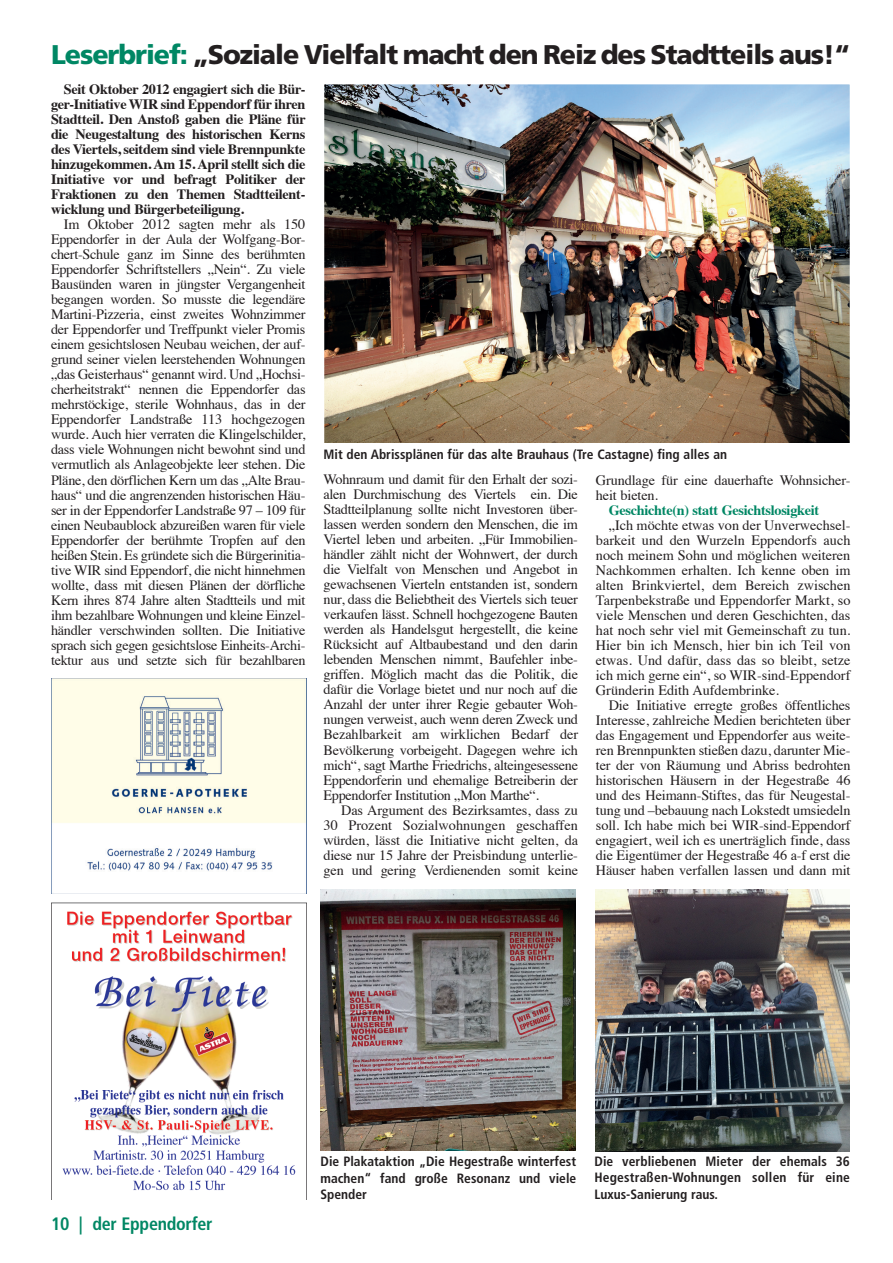
<style>
.page{position:relative;width:893px;height:1263px;background:#fff}
.page>*{position:absolute;margin:0;border:0;box-sizing:border-box;transform-origin:0 0}
.t1{font:900 27px "Frutiger";letter-spacing:-.04em;color:#231f20}
.t2{font:700 condensed 18px "Frutiger";letter-spacing:-.015em;color:#008764}
.t3{font:14.25px/15px "Times";letter-spacing:-.01em;color:#231f20;text-align:justify}
.t4{font:700 14.25px/15px "Times";letter-spacing:-.02em;color:#231f20;text-align:justify}
.t5{font:700 14.25px "Times";letter-spacing:-.02em;color:#008764}
.t6{font:700 condensed 13.5px/16.2px "Frutiger";color:#231f20;text-align:justify}
.s1{color:#008764}
</style>
<div class="page">
<img style="left:51px;top:903px;width:255px;height:296px">
<img style="left:51px;top:679px;width:255px;height:214px">
<img style="left:326px;top:86px;width:522px;height:356px">
<div style="left:323px;top:83px;width:528px;height:382px;border:2px solid #fff"></div>
<img style="left:595px;top:889px;width:255px;height:263px">
<img style="left:321px;top:889px;width:254px;height:262px">
<h1 class="t1" style="left:51px;top:38px;width:801px"><span class="s1">Leserbrief:</span> „Soziale Vielfalt macht den Reiz des Stadtteils aus!“</h1>
<p class="t4" style="left:51px;top:80px;width:256px;text-indent:13px">Seit Oktober 2012 engagiert sich die Bür&shy;ger-Initiative WIR sind Eppendorf für ihren Stadtteil. Den Anstoß gaben die Pläne für die Neugestaltung des historischen Kerns des Viertels, seitdem sind viele Brennpunkte hinzugekommen. Am 15. April stellt sich die Initiative vor und befragt Politiker der Fraktionen zu den Themen Stadtteilent&shy;wicklung und Bürgerbeteiligung.</p>
<p class="t3" style="left:51px;top:216px;width:256px;text-indent:13px">Im Oktober 2012 sagten mehr als 150<br>Eppendorfer in der Aula der Wolfgang-Bor&shy;chert-Schule ganz im Sinne des berühmten Eppendorfer Schriftstellers „Nein“. Zu viele Bausünden waren in jüngster Vergangenheit begangen worden. So musste die legendäre Martini-Pizzeria, einst zweites Wohnzimmer der Eppendorfer und Treffpunkt vieler Promis einem gesichtslosen Neubau weichen, der auf&shy;grund seiner vielen leerstehenden Wohnungen „das Geisterhaus“ genannt wird. Und „Hochsi&shy;cherheitstrakt“ nennen die Eppendorfer das mehrstöckige, sterile Wohnhaus, das in der Eppendorfer Landstraße 113 hochgezogen wurde. Auch hier verraten die Klingelschilder, dass viele Wohnungen nicht bewohnt sind und vermutlich als Anlageobjekte leer stehen. Die Pläne, den dörflichen Kern um das „Alte Brau&shy;haus“ und die angrenzenden historischen Häu&shy;ser in der Eppendorfer Landstraße 97 – 109 für einen Neubaublock abzureißen waren für viele Eppendorfer der berühmte Tropfen auf den heißen Stein. Es gründete sich die Bürgerinitia&shy;tive WIR sind Eppendorf, die nicht hinnehmen wollte, dass mit diesen Plänen der dörfliche Kern ihres 874 Jahre alten Stadtteils und mit ihm bezahlbare Wohnungen und kleine Einzel&shy;händler verschwinden sollten. Die Initiative sprach sich gegen gesichtslose Einheits-Archi&shy;tektur aus und setzte sich für bezahlbaren</p>
<p class="t6" style="left:323px;top:446px;width:405px">Mit den Abrissplänen für das alte Brauhaus (Tre Castagne) fing alles an</p>
<p class="t3" style="left:323px;top:471px;width:256px">Wohnraum und damit für den Erhalt der sozi&shy;alen Durchmischung des Viertels ein. Die Stadtteilplanung sollte nicht Investoren über&shy;lassen werden sondern den Menschen, die im Viertel leben und arbeiten. „Für Immobilien&shy;händler zählt nicht der Wohnwert, der durch die Vielfalt von Menschen und Angebot in gewachsenen Vierteln entstanden ist, sondern nur, dass die Beliebtheit des Viertels sich teuer verkaufen lässt. Schnell hochgezogene Bauten werden als Handelsgut hergestellt, die keine Rücksicht auf Altbaubestand und den darin lebenden Menschen nimmt, Baufehler inbe&shy;griffen. Möglich macht das die Politik, die dafür die Vorlage bietet und nur noch auf die Anzahl der unter ihrer Regie gebauter Woh&shy;nungen verweist, auch wenn deren Zweck und Bezahlbarkeit am wirklichen Bedarf der Bevölkerung vorbeigeht. Dagegen wehre ich mich“, sagt Marthe Friedrichs, alteingesessene Eppendorferin und ehemalige Betreiberin der Eppendorfer Institution „Mon Marthe“.</p>
<p class="t3" style="left:323px;top:801px;width:256px;text-indent:18px">Das Argument des Bezirksamtes, dass zu 30 Prozent Sozialwohnungen geschaffen würden, lässt die Initiative nicht gelten, da diese nur 15 Jahre der Preisbindung unterlie&shy;gen und gering Verdienenden somit keine</p>
<p class="t3" style="left:596px;top:471px;width:256px">Grundlage für eine dauerhafte Wohnsicher&shy;heit bieten.</p>
<p class="t5" style="left:609px;top:496px;width:212px">Geschichte(n) statt Gesichtslosigkeit</p>
<p class="t3" style="left:596px;top:516px;width:256px;text-indent:13px">„Ich möchte etwas von der Unverwechsel&shy;barkeit und den Wurzeln Eppendorfs auch noch meinem Sohn und möglichen weiteren Nachkommen erhalten. Ich kenne oben im alten Brinkviertel, dem Bereich zwischen Tarpenbekstraße und Eppendorfer Markt, so viele Menschen und deren Geschichten, das hat noch sehr viel mit Gemeinschaft zu tun.<br>Hier bin ich Mensch, hier bin ich Teil von etwas. Und dafür, dass das so bleibt, setze ich mich gerne ein“, so WIR-sind-Eppendorf Gründerin Edith Aufdembrinke.</p>
<p class="t3" style="left:596px;top:696px;width:256px;text-indent:13px">Die Initiative erregte großes öffentliches Interesse, zahlreiche Medien berichteten über das Engagement und Eppendorfer aus weite&shy;ren Brennpunkten stießen dazu, darunter Mie&shy;ter der von Räumung und Abriss bedrohten historischen Häusern in der Hegestraße 46 und des Heimann-Stiftes, das für Neugestal&shy;tung und –bebauung nach Lokstedt umsiedeln soll. Ich habe mich bei WIR-sind-Eppendorf engagiert, weil ich es unerträglich finde, dass die Eigentümer der Hegestraße 46 a-f erst die Häuser haben verfallen lassen und dann mit</p>
<p class="t2" style="left:51px;top:1213px;width:163px">10 | der Eppendorfer</p>
<p class="t6" style="left:320px;top:1153px;width:257px">Die Plakataktion „Die Hegestraße winterfest machen“ fand große Resonanz und viele Spender</p>
<p class="t6" style="left:594px;top:1153px;width:257px">Die verbliebenen Mieter der ehemals 36<br>Hegestraßen-Wohnungen sollen für eine Luxus-Sanierung raus.</p>
</div>
